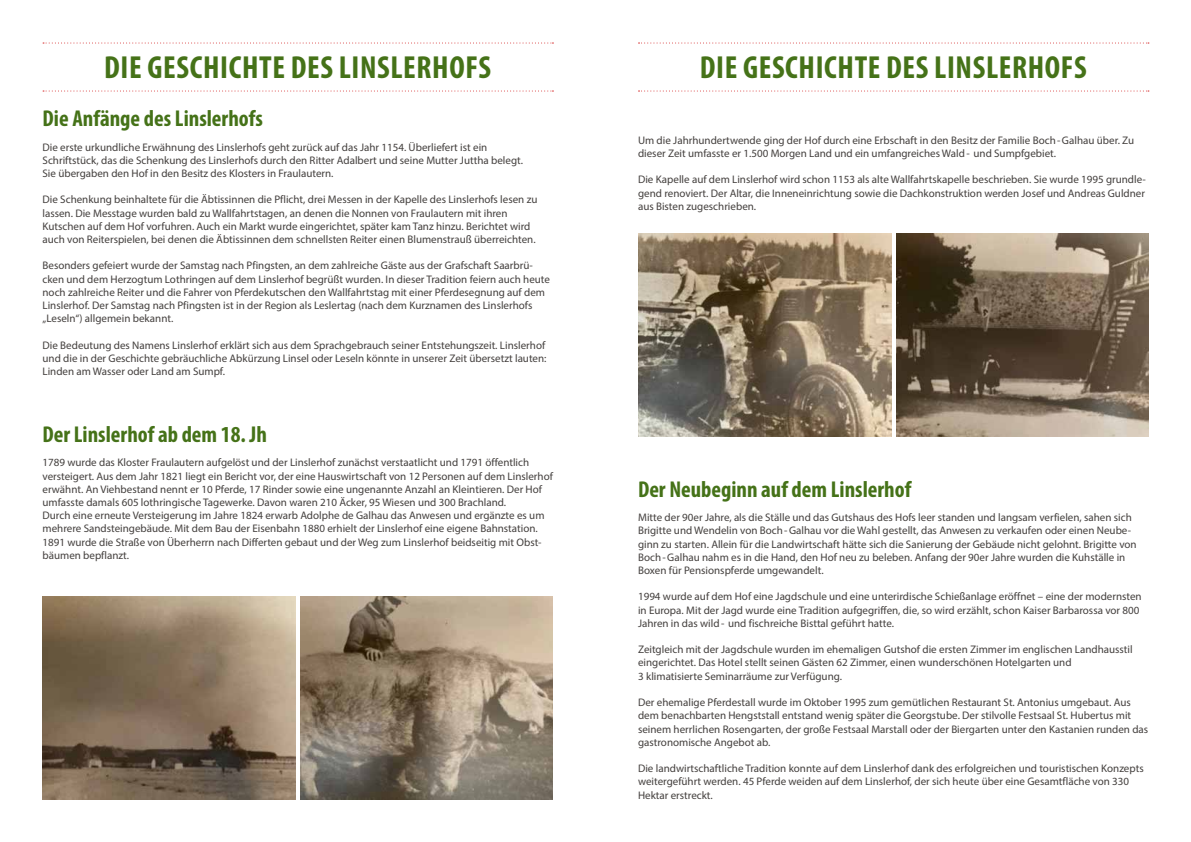
<style>
.page{position:relative;width:1191px;height:842px;background:#fff}
.page>*{position:absolute;margin:0;border:0;box-sizing:border-box;transform-origin:0 0}
.t1{font:700 condensed 32px "Myriad Pro";letter-spacing:.02em;color:#457218}
.t2{font:700 condensed 23px "Myriad Pro";color:#457218}
.t3{font:11px/13.2px "Myriad Pro";color:#433f3d}
</style>
<div class="page">
<img style="left:896px;top:234px;width:252px;height:203px">
<img style="left:638px;top:234px;width:253px;height:203px">
<svg style="left:43px;top:91px;width:510px;height:1px"></svg>
<svg style="left:638px;top:91px;width:511px;height:1px"></svg>
<svg style="left:43px;top:43px;width:510px;height:1px"></svg>
<svg style="left:638px;top:43px;width:511px;height:1px"></svg>
<img style="left:300px;top:597px;width:253px;height:202px">
<img style="left:43px;top:597px;width:252px;height:202px">
<h1 class="t1" style="left:104px;top:48px;width:388px">DIE GESCHICHTE DES LINSLERHOFS</h1>
<h1 class="t1" style="left:700px;top:48px;width:388px">DIE GESCHICHTE DES LINSLERHOFS</h1>
<h2 class="t2" style="left:43px;top:104px;width:222px">Die Anfänge des Linslerhofs</h2>
<p class="t3" style="left:43px;top:140px;width:482px">Die erste urkundliche Erwähnung des Linslerhofs geht zurück auf das Jahr 1154. Überliefert ist ein<br>Schriftstück, das die Schenkung des Linslerhofs durch den Ritter Adalbert und seine Mutter Juttha belegt.<br>Sie übergaben den Hof in den Besitz des Klosters in Fraulautern.</p>
<p class="t3" style="left:43px;top:193px;width:496px">Die Schenkung beinhaltete für die Äbtissinnen die Pflicht, drei Messen in der Kapelle des Linslerhofs lesen zu lassen. Die Messtage wurden bald zu Wallfahrtstagen, an denen die Nonnen von Fraulautern mit ihren Kutschen auf dem Hof vorfuhren. Auch ein Markt wurde eingerichtet, später kam Tanz hinzu. Berichtet wird auch von Reiterspielen, bei denen die Äbtissinnen dem schnellsten Reiter einen Blumenstrauß überreichten.</p>
<p class="t3" style="left:43px;top:259px;width:509px">Besonders gefeiert wurde der Samstag nach Pfingsten, an dem zahlreiche Gäste aus der Grafschaft Saarbrü&shy;cken und dem Herzogtum Lothringen auf dem Linslerhof begrüßt wurden. In dieser Tradition feiern auch heute noch zahlreiche Reiter und die Fahrer von Pferdekutschen den Wallfahrtstag mit einer Pferdesegnung auf dem Linslerhof. Der Samstag nach Pfingsten ist in der Region als Leslertag (nach dem Kurznamen des Linslerhofs „Leseln“) allgemein bekannt.</p>
<p class="t3" style="left:43px;top:338px;width:505px;text-align:justify">Die Bedeutung des Namens Linslerhof erklärt sich aus dem Sprachgebrauch seiner Entstehungszeit. Linslerhof und die in der Geschichte gebräuchliche Abkürzung Linsel oder Leseln könnte in unserer Zeit übersetzt lauten:<br>Linden am Wasser oder Land am Sumpf.</p>
<h2 class="t2" style="left:43px;top:420px;width:226px">Der Linslerhof ab dem 18. Jh</h2>
<p class="t3" style="left:43px;top:456px;width:512px">1789 wurde das Kloster Fraulautern aufgelöst und der Linslerhof zunächst verstaatlicht und 1791 öffentlich versteigert. Aus dem Jahr 1821 liegt ein Bericht vor, der eine Hauswirtschaft von 12 Personen auf dem Linslerhof erwähnt. An Viehbestand nennt er 10 Pferde, 17 Rinder sowie eine ungenannte Anzahl an Kleintieren. Der Hof umfasste damals 605 lothringische Tagewerke. Davon waren 210 Äcker, 95 Wiesen und 300 Brachland.<br>Durch eine erneute Versteigerung im Jahre 1824 erwarb Adolphe de Galhau das Anwesen und ergänzte es um mehrere Sandsteingebäude. Mit dem Bau der Eisenbahn 1880 erhielt der Linslerhof eine eigene Bahnstation.<br>1891 wurde die Straße von Überherrn nach Differten gebaut und der Weg zum Linslerhof beidseitig mit Obst&shy;bäumen bepflanzt.</p>
<p class="t3" style="left:638px;top:133px;width:498px">Um die Jahrhundertwende ging der Hof durch eine Erbschaft in den Besitz der Familie Boch-Galhau über. Zu dieser Zeit umfasste er 1.500 Morgen Land und ein umfangreiches Wald- und Sumpfgebiet.</p>
<p class="t3" style="left:638px;top:173px;width:509px;text-align:justify">Die Kapelle auf dem Linslerhof wird schon 1153 als alte Wallfahrtskapelle beschrieben. Sie wurde 1995 grundle&shy;gend renoviert. Der Altar, die Inneneinrichtung sowie die Dachkonstruktion werden Josef und Andreas Guldner aus Bisten zugeschrieben.</p>
<h2 class="t2" style="left:638px;top:475px;width:275px">Der Neubeginn auf dem Linslerhof</h2>
<p class="t3" style="left:638px;top:511px;width:500px">Mitte der 90er Jahre, als die Ställe und das Gutshaus des Hofs leer standen und langsam verfielen, sahen sich Brigitte und Wendelin von Boch-Galhau vor die Wahl gestellt, das Anwesen zu verkaufen oder einen Neube&shy;ginn zu starten. Allein für die Landwirtschaft hätte sich die Sanierung der Gebäude nicht gelohnt. Brigitte von Boch-Galhau nahm es in die Hand, den Hof neu zu beleben. Anfang der 90er Jahre wurden die Kuhställe in Boxen für Pensionspferde umgewandelt.</p>
<p class="t3" style="left:638px;top:590px;width:505px">1994 wurde auf dem Hof eine Jagdschule und eine unterirdische Schießanlage eröffnet – eine der modernsten in Europa. Mit der Jagd wurde eine Tradition aufgegriffen, die, so wird erzählt, schon Kaiser Barbarossa vor 800<br>Jahren in das wild- und fischreiche Bisttal geführt hatte.</p>
<p class="t3" style="left:638px;top:643px;width:496px">Zeitgleich mit der Jagdschule wurden im ehemaligen Gutshof die ersten Zimmer im englischen Landhausstil eingerichtet. Das Hotel stellt seinen Gästen 62 Zimmer, einen wunderschönen Hotelgarten und<br>3 klimatisierte Seminarräume zur Verfügung.</p>
<p class="t3" style="left:638px;top:696px;width:512px">Der ehemalige Pferdestall wurde im Oktober 1995 zum gemütlichen Restaurant St. Antonius umgebaut. Aus dem benachbarten Hengststall entstand wenig später die Georgstube. Der stilvolle Festsaal St. Hubertus mit seinem herrlichen Rosengarten, der große Festsaal Marstall oder der Biergarten unter den Kastanien runden das gastronomische Angebot ab.</p>
<p class="t3" style="left:638px;top:762px;width:507px">Die landwirtschaftliche Tradition konnte auf dem Linslerhof dank des erfolgreichen und touristischen Konzepts weitergeführt werden. 45 Pferde weiden auf dem Linslerhof, der sich heute über eine Gesamtfläche von 330<br>Hektar erstreckt.</p>
</div>
